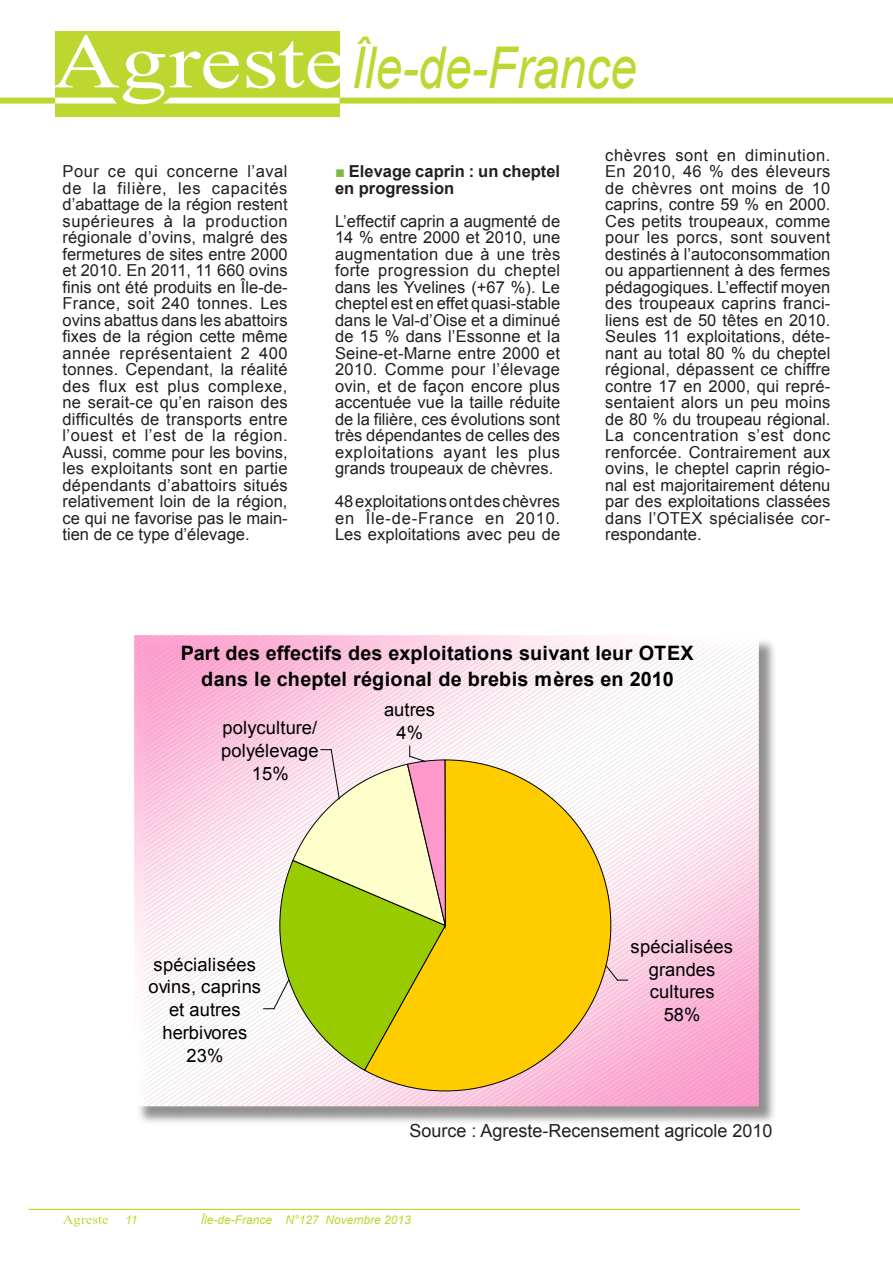
<style>
.page{position:relative;width:893px;height:1263px;background:#fff}
.page>*{position:absolute;margin:0;border:0;box-sizing:border-box;transform-origin:0 0}
.t1{font:italic 57.6px "Arial";color:#bed630;scale:.83 1}
.t2{font:700 19.8px/25.7px "Arial";color:#000;text-align:center}
.t3{font:18.3px/22.8px "Arial";letter-spacing:.005em;color:#000;text-align:center}
.t4{font:18px "Arial";color:#231f20}
.t5{font:16.5px/16.5px "Arial";color:#231f20;text-align:justify}
.t6{font:700 16.5px/16.5px "Arial";color:#231f20}
.t7{font:italic 12px "Arial";color:#bed630}
.s1{color:#7dba42}
</style>
<div class="page">
<svg style="left:63px;top:1215px;width:45px;height:11px"></svg>
<hr style="left:29px;top:1209px;width:771px;height:1px;background:#bed630">
<div style="left:55px;top:32px;width:285px;height:85px;background:#bed630"></div>
<div style="left:340px;top:98px;width:553px;height:6px;background:#bed630"></div>
<svg style="left:53px;top:35px;width:290px;height:69px"></svg>
<div style="left:0;top:98px;width:55px;height:6px;background:#bed630"></div>
<div style="left:136px;top:637px;width:641px;height:488px;background:#231f20;opacity:.5"></div>
<svg style="left:134px;top:635px;width:625px;height:471px"></svg>
<h1 class="t1" style="left:352px;top:30px;width:345px">Île-de-France</h1>
<p class="t5" style="left:63px;top:163px;width:227px">Pour ce qui concerne l’aval de la filière, les capacités d’abattage de la région restent supérieures à la production régionale d’ovins, malgré des fermetures de sites entre 2000 et 2010. En 2011, 11 660 ovins finis ont été produits en Île-de-France, soit 240 tonnes. Les ovins abattus dans les abattoirs fixes de la région cette même année représentaient 2 400 tonnes. Cependant, la réalité des flux est plus complexe, ne serait-ce qu’en raison des difficultés de transports entre l’ouest et l’est de la région.<br>Aussi, comme pour les bovins, les exploitants sont en partie dépendants d’abattoirs situés relativement loin de la région, ce qui ne favorise pas le main&shy;tien de ce type d’élevage.</p>
<p class="t6" style="left:335px;top:164px;width:227px"><span class="s1">■</span> Elevage caprin : un cheptel en progression</p>
<p class="t5" style="left:335px;top:213px;width:227px">L’effectif caprin a augmenté de 14 % entre 2000 et 2010, une augmentation due à une très forte progression du cheptel dans les Yvelines (+67 %). Le cheptel est en effet quasi-stable dans le Val-d’Oise et a diminué de 15 % dans l’Essonne et la Seine-et-Marne entre 2000 et 2010. Comme pour l’élevage ovin, et de façon encore plus accentuée vue la taille réduite de la filière, ces évolutions sont très dépendantes de celles des exploitations ayant les plus grands troupeaux de chèvres.</p>
<p class="t5" style="left:335px;top:493px;width:227px">48 exploitations ont des chèvres en Île-de-France en 2010.<br>Les exploitations avec peu de</p>
<p class="t5" style="left:605px;top:147px;width:227px">chèvres sont en diminution.<br>En 2010, 46 % des éleveurs de chèvres ont moins de 10 caprins, contre 59 % en 2000.<br>Ces petits troupeaux, comme pour les porcs, sont souvent destinés à l’autoconsommation ou appartiennent à des fermes pédagogiques. L’effectif moyen des troupeaux caprins franci&shy;liens est de 50 têtes en 2010.<br>Seules 11 exploitations, déte&shy;nant au total 80 % du cheptel régional, dépassent ce chiffre contre 17 en 2000, qui repré&shy;sentaient alors un peu moins de 80 % du troupeau régional.<br>La concentration s’est donc renforcée. Contrairement aux ovins, le cheptel caprin régio&shy;nal est majoritairement détenu par des exploitations classées dans l’OTEX spécialisée cor&shy;respondante.</p>
<p class="t2" style="left:181px;top:641px;width:514px">Part des effectifs des exploitations suivant leur OTEX dans le cheptel régional de brebis mères en 2010</p>
<p class="t3" style="left:221px;top:717px;width:99px">polyculture/ polyélevage<br>15%</p>
<p class="t3" style="left:384px;top:698px;width:53px">autres<br>4%</p>
<p class="t3" style="left:148px;top:953px;width:114px">spécialisées ovins, caprins et autres herbivores<br>23%</p>
<p class="t3" style="left:631px;top:935px;width:104px">spécialisées grandes cultures<br>58%</p>
<p class="t4" style="left:409px;top:1119px;width:365px">Source : Agreste-Recensement agricole 2010</p>
<p class="t7" style="left:125px;top:1211px;width:14px">11</p>
<p class="t7" style="left:201px;top:1212px;width:212px">Île-de-France N°127 Novembre 2013</p>
</div>
